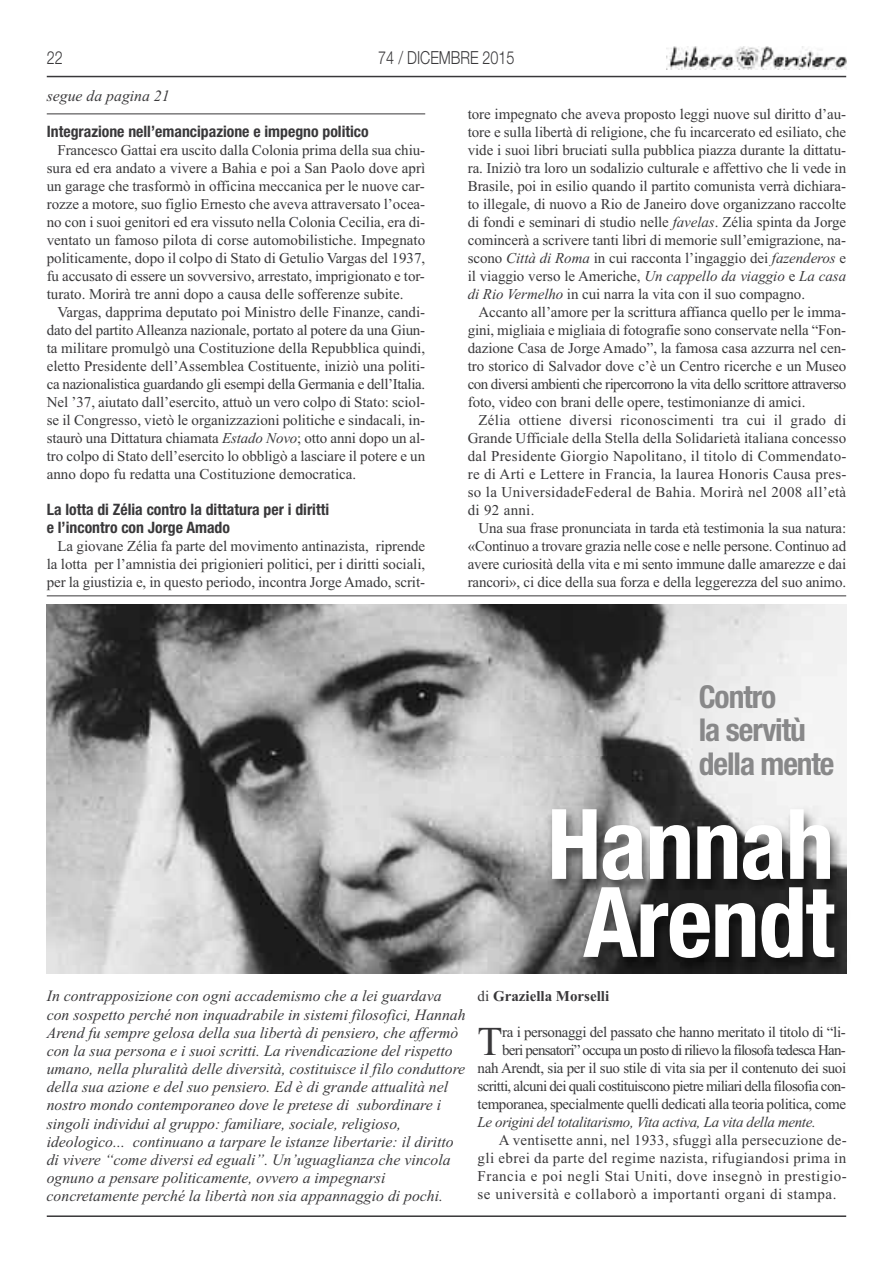
<style>
.page{position:relative;width:893px;height:1263px;background:#fff}
.page>*{position:absolute;margin:0;border:0;box-sizing:border-box;transform-origin:0 0}
.t1{font:700 condensed 97.5px/78px "Helvetica Neue";letter-spacing:-.015em;color:#fff;text-align:center}
.t2{font:40.95px "Times New Roman";color:#39383a}
.t3{font:700 condensed 31.5px/33.9px "Helvetica Neue";letter-spacing:-.035em;color:#888889}
.t4{font:300 18px "Helvetica Neue";color:#39383a;scale:.8 1}
.t5{font:italic 15.75px/18.1px "Times New Roman";color:#39383a}
.t6{font:700 condensed 15.75px/18px "Helvetica Neue";color:#39383a}
.t7{font:15px/18px "Times New Roman";letter-spacing:-.005em;color:#39383a;text-align:justify}
.t8{font:15px/18px "Times New Roman";letter-spacing:-.025em;color:#39383a;text-align:right}
.t9{font:italic 15px "Times New Roman";letter-spacing:-.025em;color:#39383a}
.t10{font:700 15px "Times New Roman";color:#39383a}
.s1{font-style:italic}
.s2{font-weight:400}
</style>
<div class="page">
<img style="left:47px;top:604px;width:799px;height:369px">
<img style="left:667px;top:46px;width:179px;height:23px">
<hr style="left:47px;top:1215px;width:799px;height:2px;background:#39383a">
<hr style="left:47px;top:76px;width:799px;height:1px;background:#39383a">
<hr style="left:47px;top:113px;width:378px;height:1px;background:#39383a">
<img style="left:320px;top:756px;width:527px;height:218px">
<hr style="left:47px;top:595px;width:799px;height:1px;background:#39383a">
<p class="t4" style="left:47px;top:43px;width:22px">22</p>
<p class="t4" style="left:378px;top:43px;width:172px">74 / DICEMBRE 2015</p>
<p class="t5" style="left:47px;top:86px;width:124px">segue da pagina 21</p>
<p class="t6" style="left:47px;top:124px;width:323px">Integrazione nell’emancipazione e impegno politico</p>
<p class="t7" style="left:47px;top:141px;width:380px;text-indent:11px">Francesco Gattai era uscito dalla Colonia prima della sua chiu&shy;sura ed era andato a vivere a Bahia e poi a San Paolo dove aprì un garage che trasformò in officina meccanica per le nuove car&shy;rozze a motore, suo figlio Ernesto che aveva attraversato l’ocea&shy;no con i suoi genitori ed era vissuto nella Colonia Cecilia, era di&shy;ventato un famoso pilota di corse automobilistiche. Impegnato politicamente, dopo il colpo di Stato di Getulio Vargas del 1937, fu accusato di essere un sovversivo, arrestato, imprigionato e tor&shy;turato. Morirà tre anni dopo a causa delle sofferenze subite.</p>
<p class="t7" style="left:47px;top:303px;width:380px;text-indent:11px">Vargas, dapprima deputato poi Ministro delle Finanze, candi&shy;dato del partito Alleanza nazionale, portato al potere da una Giun&shy;ta militare promulgò una Costituzione della Repubblica quindi, eletto Presidente dell’Assemblea Costituente, iniziò una politi&shy;ca nazionalistica guardando gli esempi della Germania e dell’Italia.<br>Nel ’37, aiutato dall’esercito, attuò un vero colpo di Stato: sciol&shy;se il Congresso, vietò le organizzazioni politiche e sindacali, in&shy;staurò una Dittatura chiamata <span class="s1">Estado Novo</span>; otto anni dopo un al&shy;tro colpo di Stato dell’esercito lo obbligò a lasciare il potere e un anno dopo fu redatta una Costituzione democratica.</p>
<p class="t6" style="left:47px;top:502px;width:284px">La lotta di Zélia contro la dittatura per i diritti e l’incontro con Jorge Amado</p>
<p class="t7" style="left:47px;top:537px;width:380px;text-indent:11px">La giovane Zélia fa parte del movimento antinazista, riprende la lotta per l’amnistia dei prigionieri politici, per i diritti sociali, per la giustizia e, in questo periodo, incontra Jorge Amado, scrit-</p>
<p class="t7" style="left:468px;top:105px;width:380px">tore impegnato che aveva proposto leggi nuove sul diritto d’au&shy;tore e sulla libertà di religione, che fu incarcerato ed esiliato, che vide i suoi libri bruciati sulla pubblica piazza durante la dittatu&shy;ra. Iniziò tra loro un sodalizio culturale e affettivo che li vede in Brasile, poi in esilio quando il partito comunista verrà dichiara&shy;to illegale, di nuovo a Rio de Janeiro dove organizzano raccolte di fondi e seminari di studio nelle <span class="s1">favelas</span>. Zélia spinta da Jorge comincerà a scrivere tanti libri di memorie sull’emigrazione, na&shy;scono <span class="s1">Città di Roma</span> in cui racconta l’ingaggio dei <span class="s1">fazenderos</span> e il viaggio verso le Americhe, <span class="s1">Un cappello da viaggio</span> e <span class="s1">La casa di Rio Vermelho</span> in cui narra la vita con il suo compagno.</p>
<p class="t7" style="left:468px;top:303px;width:380px;text-indent:11px">Accanto all’amore per la scrittura affianca quello per le imma&shy;gini, migliaia e migliaia di fotografie sono conservate nella “Fon&shy;dazione Casa de Jorge Amado”, la famosa casa azzurra nel cen&shy;tro storico di Salvador dove c’è un Centro ricerche e un Museo con diversi ambienti che ripercorrono la vita dello scrittore attraverso foto, video con brani delle opere, testimonianze di amici.</p>
<p class="t7" style="left:468px;top:411px;width:380px;text-indent:11px">Zélia ottiene diversi riconoscimenti tra cui il grado di Grande Ufficiale della Stella della Solidarietà italiana concesso dal Presidente Giorgio Napolitano, il titolo di Commendato&shy;re di Arti e Lettere in Francia, la laurea Honoris Causa pres&shy;so la UniversidadeFederal de Bahia. Morirà nel 2008 all’età di 92 anni.</p>
<p class="t7" style="left:468px;top:519px;width:380px;text-indent:11px">Una sua frase pronunciata in tarda età testimonia la sua natura: «Continuo a trovare grazia nelle cose e nelle persone. Continuo ad avere curiosità della vita e mi sento immune dalle amarezze e dai rancori», ci dice della sua forza e della leggerezza del suo animo.</p>
<h3 class="t3" style="left:699px;top:677px;width:137px">Contro<br>la servitù della mente</h3>
<h1 class="t1" style="left:547px;top:798px;width:289px">Hannah<br>Arendt</h1>
<p class="t5" style="left:47px;top:987px;width:421px">In contrapposizione con ogni accademismo che a lei guardava con sospetto perché non inquadrabile in sistemi filosofici, Hannah Arend fu sempre gelosa della sua libertà di pensiero, che affermò con la sua persona e i suoi scritti. La rivendicazione del rispetto umano, nella pluralità delle diversità, costituisce il filo conduttore della sua azione e del suo pensiero. Ed è di grande attualità nel nostro mondo contemporaneo dove le pretese di subordinare i singoli individui al gruppo: familiare, sociale, religioso, ideologico... continuano a tarpare le istanze libertarie: il diritto di vivere “come diversi ed eguali”. Un’uguaglianza che vincola ognuno a pensare politicamente, ovvero a impegnarsi concretamente perché la libertà non sia appannaggio di pochi.</p>
<p class="t10" style="left:478px;top:987px;width:133px"><span class="s2">di</span> Graziella Morselli</p>
<h2 class="t2" style="left:478px;top:1017px;width:27px">T</h2>
<p class="t8" style="left:478px;top:1023px;width:370px">ra i personaggi del passato che hanno meritato il titolo di “li-<br>beri pensatori” occupa un posto di rilievo la filosofa tedesca Han-<br>nah Arendt, sia per il suo stile di vita sia per il contenuto dei suoi scritti, alcuni dei quali costituiscono pietre miliari della filosofia con&shy;temporanea, specialmente quelli dedicati alla teoria politica, come</p>
<p class="t9" style="left:478px;top:1113px;width:340px">Le origini del totalitarismo, Vita activa, La vita della mente.</p>
<p class="t7" style="left:478px;top:1131px;width:371px;text-indent:21px">A ventisette anni, nel 1933, sfuggì alla persecuzione de&shy;gli ebrei da parte del regime nazista, rifugiandosi prima in Francia e poi negli Stai Uniti, dove insegnò in prestigio&shy;se università e collaborò a importanti organi di stampa.</p>
</div>
